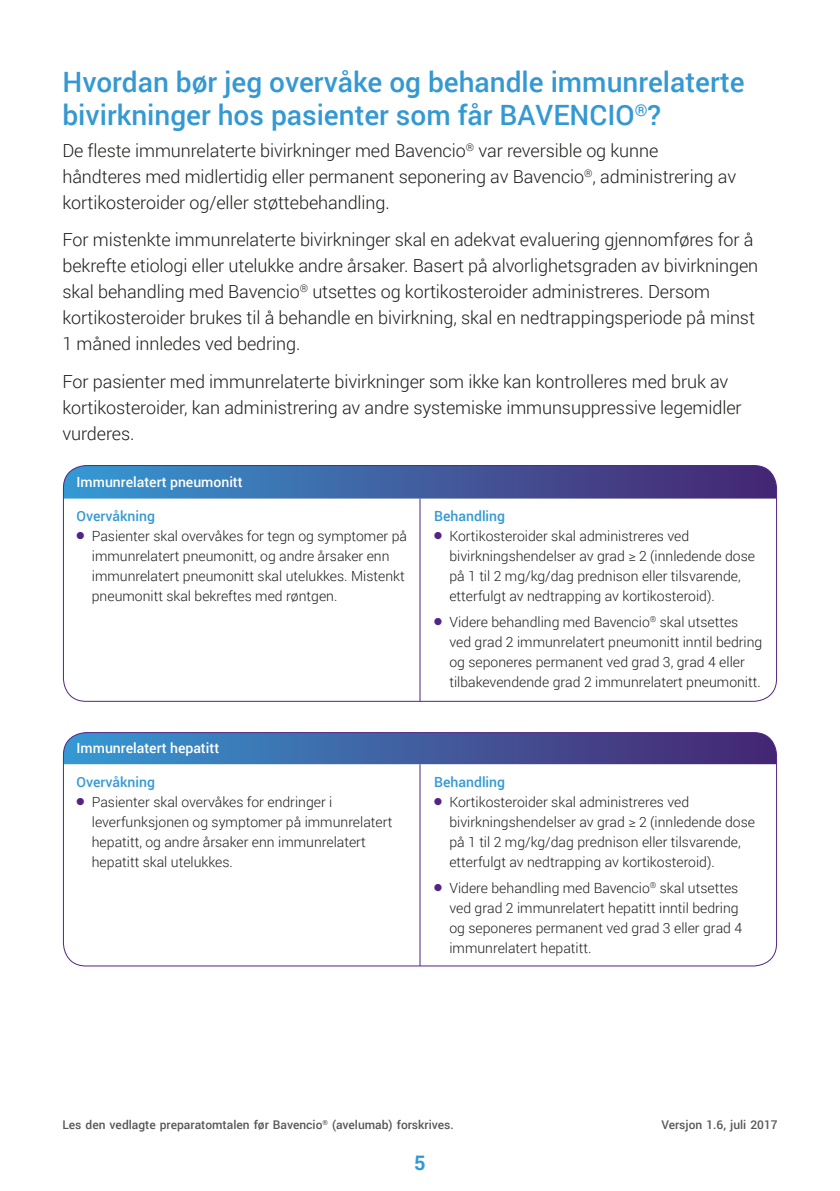
<style>
.page{position:relative;width:840px;height:1191px;background:#fff}
.page>*{position:absolute;margin:0;border:0;box-sizing:border-box;transform-origin:0 0}
.t1{font:500 28px/33.6px "Roboto";color:#3499d3}
.t2{font:700 20px "Roboto";color:#3499d3}
.t3{font:300 18px/26px "Roboto";letter-spacing:-.005em;color:#1d1d1b}
.t4{font:300 14px/20px "Roboto";color:#1d1d1b}
.t5{font:500 14px "Roboto";color:#fff}
.t6{font:500 14px "Roboto";color:#3499d3}
.t7{font:500 12px "Roboto";color:#575756}
.s1{color:#522583}
</style>
<div class="page">
<svg style="left:63px;top:465px;width:713px;height:33px;background:#415fa1"></svg>
<hr style="left:419px;top:498px;width:1px;height:203px;background:#522583">
<div style="left:63px;top:465px;width:713px;height:237px;border:1px solid #522583;border-radius:23px"></div>
<svg style="left:63px;top:732px;width:713px;height:32px;background:#415fa1"></svg>
<hr style="left:419px;top:764px;width:1px;height:202px;background:#522583">
<div style="left:63px;top:732px;width:713px;height:234px;border:1px solid #522583;border-radius:23px"></div>
<h1 class="t1" style="left:62px;top:64px;width:683px">Hvordan bør jeg overvåke og behandle immunrelaterte bivirkninger hos pasienter som får BAVENCIO<sup>®</sup>?</h1>
<p class="t3" style="left:62px;top:137px;width:674px">De fleste immunrelaterte bivirkninger med Bavencio<sup>®</sup> var reversible og kunne håndteres med midlertidig eller permanent seponering av Bavencio<sup>®</sup>, administrering av kortikosteroider og/eller støttebehandling.</p>
<p class="t3" style="left:62px;top:226px;width:697px">For mistenkte immunrelaterte bivirkninger skal en adekvat evaluering gjennomføres for å bekrefte etiologi eller utelukke andre årsaker. Basert på alvorlighetsgraden av bivirkningen skal behandling med Bavencio<sup>®</sup> utsettes og kortikosteroider administreres. Dersom kortikosteroider brukes til å behandle en bivirkning, skal en nedtrappingsperiode på minst 1 måned innledes ved bedring.</p>
<p class="t3" style="left:62px;top:368px;width:680px">For pasienter med immunrelaterte bivirkninger som ikke kan kontrolleres med bruk av kortikosteroider, kan administrering av andre systemiske immunsuppressive legemidler vurderes.</p>
<p class="t5" style="left:77px;top:472px;width:167px">Immunrelatert pneumonitt</p>
<p class="t6" style="left:77px;top:506px;width:80px">Overvåkning</p>
<p class="t4" style="left:92px;top:526px;width:316px;text-indent:-15px"><span class="s1">●</span> Pasienter skal overvåkes for tegn og symptomer på immunrelatert pneumonitt, og andre årsaker enn immunrelatert pneumonitt skal utelukkes. Mistenkt pneumonitt skal bekreftes med røntgen.</p>
<p class="t6" style="left:434px;top:506px;width:72px">Behandling</p>
<p class="t4" style="left:449px;top:526px;width:307px;text-indent:-15px"><span class="s1">●</span> Kortikosteroider skal administreres ved bivirkningshendelser av grad ≥ 2 (innledende dose på 1 til 2 mg/kg/dag prednison eller tilsvarende, etterfulgt av nedtrapping av kortikosteroid).</p>
<p class="t4" style="left:449px;top:611px;width:314px;text-indent:-15px"><span class="s1">●</span> Videre behandling med Bavencio<sup>®</sup> skal utsettes ved grad 2 immunrelatert pneumonitt inntil bedring og seponeres permanent ved grad 3, grad 4 eller tilbakevendende grad 2 immunrelatert pneumonitt.</p>
<p class="t5" style="left:77px;top:738px;width:144px">Immunrelatert hepatitt</p>
<p class="t6" style="left:77px;top:772px;width:80px">Overvåkning</p>
<p class="t4" style="left:92px;top:791px;width:302px;text-indent:-15px"><span class="s1">●</span> Pasienter skal overvåkes for endringer i leverfunksjonen og symptomer på immunrelatert hepatitt, og andre årsaker enn immunrelatert hepatitt skal utelukkes.</p>
<p class="t6" style="left:434px;top:772px;width:72px">Behandling</p>
<p class="t4" style="left:449px;top:791px;width:307px;text-indent:-15px"><span class="s1">●</span> Kortikosteroider skal administreres ved bivirkningshendelser av grad ≥ 2 (innledende dose på 1 til 2 mg/kg/dag prednison eller tilsvarende, etterfulgt av nedtrapping av kortikosteroid).</p>
<p class="t4" style="left:449px;top:877px;width:294px;text-indent:-15px"><span class="s1">●</span> Videre behandling med Bavencio<sup>®</sup> skal utsettes ved grad 2 immunrelatert hepatitt inntil bedring og seponeres permanent ved grad 3 eller grad 4 immunrelatert hepatitt.</p>
<p class="t7" style="left:62px;top:1115px;width:392px">Les den vedlagte preparatomtalen før Bavencio<sup>®</sup> (avelumab) forskrives.</p>
<p class="t7" style="left:661px;top:1115px;width:118px">Versjon 1.6, juli 2017</p>
<h2 class="t2" style="left:414px;top:1149px;width:13px">5</h2>
</div>
